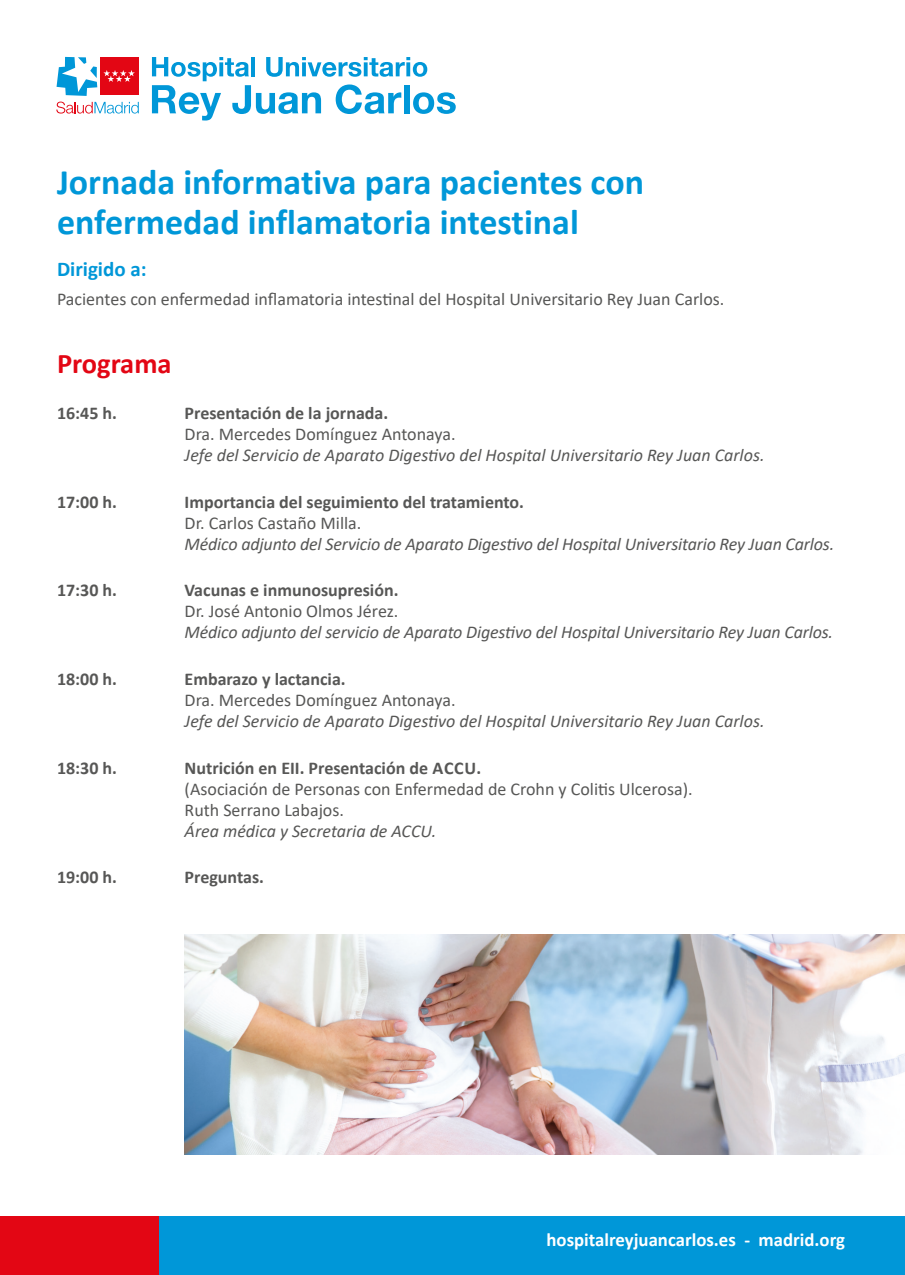
<style>
.page{position:relative;width:905px;height:1275px;background:#fff}
.page>*{position:absolute;margin:0;border:0;box-sizing:border-box;transform-origin:0 0}
.t1{font:700 36px/40.5px "Calibri";color:#0097d8}
.t2{font:700 28.5px "Calibri";color:#e30614}
.t3{font:700 21px "Calibri";color:#0097d8}
.t4{font:700 18.9px "Calibri";color:#fff}
.t5{font:italic 18px/21px "Calibri";letter-spacing:-.01em;color:#575756}
.t6{font:18px/21px "Calibri";color:#575756}
.t7{font:700 18px "Calibri";color:#575756}
.s1{font-weight:700;font-style:normal}
.s2{font-style:normal}
.s3{font-weight:700}
.s4{font-style:italic}
</style>
<div class="page">
<svg style="left:56px;top:102px;width:83px;height:12px"></svg>
<div style="left:100px;top:58px;width:38px;height:37px;background:#e30614"></div>
<svg style="left:103px;top:70px;width:32px;height:12px"></svg>
<svg style="left:57px;top:57px;width:40px;height:39px"></svg>
<svg style="left:152px;top:57px;width:304px;height:64px"></svg>
<div style="left:10px;top:1216px;width:895px;height:59px;background:#0097d8"></div>
<div style="left:0;top:1216px;width:159px;height:59px;background:#e30614"></div>
<img style="left:185px;top:934px;width:720px;height:220px">
<p class="t1" style="left:57px;top:161px;width:589px">Jornada informativa para pacientes con enfermedad inflamatoria intestinal</p>
<p class="t3" style="left:57px;top:254px;width:91px">Dirigido a:</p>
<p class="t6" style="left:57px;top:288px;width:669px">Pacientes con enfermedad inflamatoria intestinal del Hospital Universitario Rey Juan Carlos.</p>
<p class="t2" style="left:57px;top:343px;width:116px">Programa</p>
<p class="t7" style="left:57px;top:401px;width:62px">16:45 h.</p>
<p class="t5" style="left:185px;top:402px;width:581px"><span class="s1">Presentación de la jornada.<br></span><span class="s2">Dra. Mercedes Domínguez Antonaya.<br></span>Jefe del Servicio de Aparato Digestivo del Hospital Universitario Rey Juan Carlos.</p>
<p class="t7" style="left:57px;top:489px;width:62px">17:00 h.</p>
<p class="t5" style="left:185px;top:491px;width:651px"><span class="s1">Importancia del seguimiento del tratamiento.<br></span><span class="s2">Dr. Carlos Castaño Milla.<br></span>Médico adjunto del Servicio de Aparato Digestivo del Hospital Universitario Rey Juan Carlos.</p>
<p class="t7" style="left:57px;top:578px;width:62px">17:30 h.</p>
<p class="t5" style="left:185px;top:579px;width:650px"><span class="s1">Vacunas e inmunosupresión.<br></span><span class="s2">Dr. José Antonio Olmos Jérez.<br></span>Médico adjunto del servicio de Aparato Digestivo del Hospital Universitario Rey Juan Carlos.</p>
<p class="t7" style="left:57px;top:666px;width:62px">18:00 h.</p>
<p class="t5" style="left:185px;top:668px;width:581px"><span class="s1">Embarazo y lactancia.<br></span><span class="s2">Dra. Mercedes Domínguez Antonaya.<br></span>Jefe del Servicio de Aparato Digestivo del Hospital Universitario Rey Juan Carlos.</p>
<p class="t7" style="left:57px;top:755px;width:62px">18:30 h.</p>
<p class="t6" style="left:185px;top:756px;width:510px"><span class="s3">Nutrición en EII. Presentación de ACCU.<br></span>(Asociación de Personas con Enfermedad de Crohn y Colitis Ulcerosa).<br>Ruth Serrano Labajos.<br><span class="s4">Área médica y Secretaria de ACCU.</span></p>
<p class="t7" style="left:57px;top:864px;width:62px">19:00 h.</p>
<p class="t7" style="left:185px;top:864px;width:81px">Preguntas.</p>
<p class="t4" style="left:546px;top:1226px;width:300px">hospitalreyjuancarlos.es - madrid.org</p>
</div>
